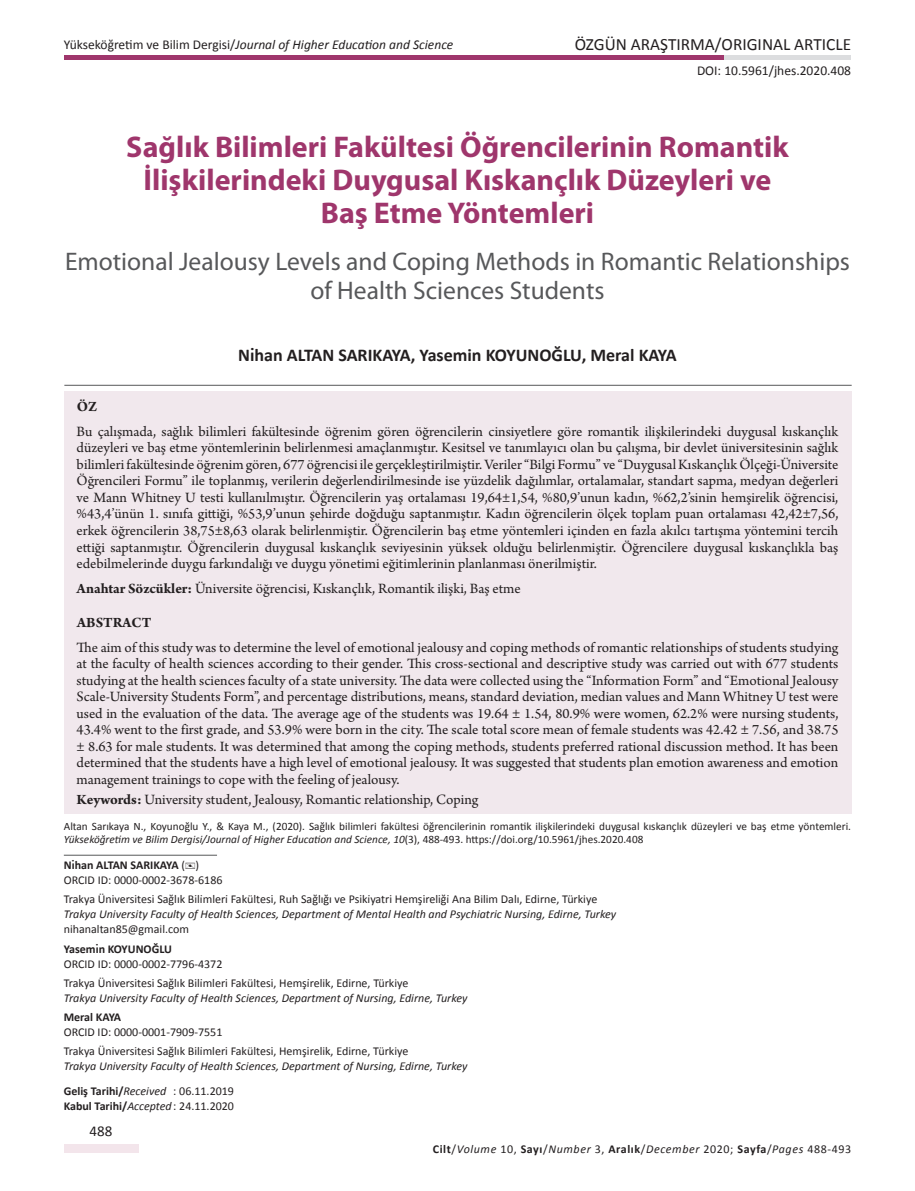
<style>
.page{position:relative;width:915px;height:1191px;background:#fff}
.page>*{position:absolute;margin:0;border:0;box-sizing:border-box;transform-origin:0 0}
.t1{font:700 30px/33px "Myriad Pro";color:#9f366c;text-align:center}
.t2{font:25.5px/29.2px "Myriad Pro";color:#57585a;text-align:center}
.t3{font:700 18px "Calibri";color:#231f20}
.t4{font:17.25px "Calibri";color:#231f20}
.t5{font:15px/16.5px "Arno Pro";color:#231f20;text-align:justify}
.t6{font:700 15px "Arno Pro";letter-spacing:.005em;color:#231f20}
.t7{font:15px "Calibri";color:#231f20}
.t8{font:italic 13.5px "Calibri";color:#231f20}
.t9{font:13.5px "Calibri";color:#231f20}
.t10{font:12px/19.2px "Calibri";color:#231f20}
.t11{font:italic 12px/24.8px "Calibri";color:#231f20}
.t12{font:700 12px "Calibri";color:#231f20}
.t13{font:italic 12px "Calibri";letter-spacing:.05em;color:#231f20}
.t14{font:11.25px/13.5px "Calibri";color:#231f20}
.s1{font-style:normal}
.s2{font-weight:700}
.s3{font-style:italic}
.s4{font-weight:400}
.s5{font-weight:700;font-style:normal}
.s6{font-weight:400;font-style:italic}
</style>
<div class="page">
<div style="left:64px;top:1144px;width:74px;height:8px;background:#f3e5eb"></div>
<div style="left:719px;top:55px;width:131px;height:5px;background:#dcdddf"></div>
<div style="left:64px;top:55px;width:659px;height:5px;background:#9f366c"></div>
<div style="left:64px;top:391px;width:786px;height:423px;background:#f1e8ed"></div>
<hr style="left:64px;top:385px;width:787px;height:1px;background:#57585a">
<hr style="left:64px;top:855px;width:153px;height:1px;background:#57585a">
<p class="t8" style="left:64px;top:36px;width:391px"><span class="s1">Yükseköğretim ve Bilim Dergisi/</span>Journal of Higher Education and Science</p>
<p class="t4" style="left:574px;top:34px;width:278px">ÖZGÜN ARAŞTIRMA/ORIGINAL ARTICLE</p>
<p class="t9" style="left:696px;top:62px;width:156px">DOI: 10.5961/jhes.2020.408</p>
<h1 class="t1" style="left:126px;top:130px;width:663px">Sağlık Bilimleri Fakültesi Öğrencilerinin Romantik<br>İlişkilerindeki Duygusal Kıskançlık Düzeyleri ve<br>Baş Etme Yöntemleri</h1>
<h2 class="t2" style="left:65px;top:246px;width:786px">Emotional Jealousy Levels and Coping Methods in Romantic Relationships of Health Sciences Students</h2>
<p class="t3" style="left:238px;top:343px;width:440px">Nihan ALTAN SARIKAYA, Yasemin KOYUNOĞLU, Meral KAYA</p>
<p class="t3" style="left:256px;top:342px;width:8px">̇</p>
<p class="t6" style="left:77px;top:398px;width:22px">ÖZ</p>
<p class="t5" style="left:77px;top:424px;width:763px">Bu çalışmada, sağlık bilimleri fakültesinde öğrenim gören öğrencilerin cinsiyetlere göre romantik ilişkilerindeki duygusal kıskançlık düzeyleri ve baş etme yöntemlerinin belirlenmesi amaçlanmıştır. Kesitsel ve tanımlayıcı olan bu çalışma, bir devlet üniversitesinin sağlık bilimleri fakültesinde öğrenim gören, 677 öğrencisi ile gerçekleştirilmiştir. Veriler “Bilgi Formu” ve “Duygusal Kıskançlık Ölçeği-Üniversite Öğrencileri Formu” ile toplanmış, verilerin değerlendirilmesinde ise yüzdelik dağılımlar, ortalamalar, standart sapma, medyan değerleri ve Mann Whitney U testi kullanılmıştır. Öğrencilerin yaş ortalaması 19,64±1,54, %80,9’unun kadın, %62,2’sinin hemşirelik öğrencisi, %43,4’ünün 1. sınıfa gittiği, %53,9’unun şehirde doğduğu saptanmıştır. Kadın öğrencilerin ölçek toplam puan ortalaması 42,42±7,56, erkek öğrencilerin 38,75±8,63 olarak belirlenmiştir. Öğrencilerin baş etme yöntemleri içinden en fazla akılcı tartışma yöntemini tercih ettiği saptanmıştır. Öğrencilerin duygusal kıskançlık seviyesinin yüksek olduğu belirlenmiştir. Öğrencilere duygusal kıskançlıkla baş edebilmelerinde duygu farkındalığı ve duygu yönetimi eğitimlerinin planlanması önerilmiştir.</p>
<p class="t5" style="left:77px;top:581px;width:445px"><span class="s2">Anahtar Sözcükler:</span> Üniversite öğrencisi, Kıskançlık, Romantik ilişki, Baş etme</p>
<p class="t6" style="left:77px;top:613px;width:76px">ABSTRACT</p>
<p class="t5" style="left:77px;top:639px;width:763px">The aim of this study was to determine the level of emotional jealousy and coping methods of romantic relationships of students studying at the faculty of health sciences according to their gender. This cross-sectional and descriptive study was carried out with 677 students studying at the health sciences faculty of a state university. The data were collected using the “Information Form” and “Emotional Jealousy Scale-University Students Form”, and percentage distributions, means, standard deviation, median values and Mann Whitney U test were used in the evaluation of the data. The average age of the students was 19.64 ± 1.54, 80.9% were women, 62.2% were nursing students, 43.4% went to the first grade, and 53.9% were born in the city. The scale total score mean of female students was 42.42 ± 7.56, and 38.75 ± 8.63 for male students. It was determined that among the coping methods, students preferred rational discussion method. It has been determined that the students have a high level of emotional jealousy. It was suggested that students plan emotion awareness and emotion management trainings to cope with the feeling of jealousy.</p>
<p class="t5" style="left:77px;top:792px;width:403px"><span class="s2">Keywords:</span> University student, Jealousy, Romantic relationship, Coping</p>
<p class="t14" style="left:64px;top:819px;width:788px">Altan Sarıkaya N., Koyunoğlu Y., &amp; Kaya M., (2020). Sağlık bilimleri fakültesi öğrencilerinin romantik ilişkilerindeki duygusal kıskançlık düzeyleri ve baş etme yöntemleri.<br><span class="s3">Yükseköğretim ve Bilim Dergisi/Journal of Higher Education and Science, 10</span>(3), 488-493. https://doi.org/10.5961/jhes.2020.408</p>
<p class="t12" style="left:76px;top:856px;width:6px">̇</p>
<p class="t10" style="left:64px;top:870px;width:160px">ORCID ID: 0000-0002-3678-6186<br>Trakya Üniversitesi̇</p>
<p class="t12" style="left:64px;top:857px;width:137px">Nihan ALTAN SARIKAYA <span class="s4">( )</span></p>
<p class="t10" style="left:116px;top:890px;width:6px">̇</p>
<p class="t10" style="left:139px;top:889px;width:304px">̇ Sağlık Bili̇mleri Fakültesi, Ruh Sağlığı ve Psiki̇ yatri Hemşireli</p>
<p class="t10" style="left:204px;top:890px;width:6px">̇</p>
<p class="t10" style="left:229px;top:890px;width:6px">̇</p>
<p class="t10" style="left:275px;top:890px;width:6px">̇</p>
<p class="t10" style="left:371px;top:890px;width:6px">̇</p>
<p class="t10" style="left:393px;top:890px;width:6px">̇</p>
<p class="t10" style="left:426px;top:889px;width:172px">̇ ği̇ Ana Bilim Dalı, Edirne, Türkiye</p>
<p class="t10" style="left:450px;top:890px;width:6px">̇</p>
<p class="t11" style="left:64px;top:901px;width:553px">Trakya University Faculty of Health Sciences, Department of Mental Health and Psychiatric Nursing, Edirne, Turkey</p>
<p class="t10" style="left:64px;top:919px;width:127px">nihanaltan85@gmail.com</p>
<p class="t12" style="left:64px;top:941px;width:110px">Yasemin KOYUNOĞLU</p>
<p class="t12" style="left:100px;top:940px;width:6px">̇</p>
<p class="t10" style="left:64px;top:954px;width:160px">ORCID ID: 0000-0002-7796-4372<br>Trakya Üniversitesi̇</p>
<p class="t10" style="left:116px;top:973px;width:6px">̇</p>
<p class="t10" style="left:138px;top:973px;width:271px">̇ Sağlık Bili̇mleri Fakültesi, Hemşirelik, Edirne, Türkiye</p>
<p class="t10" style="left:204px;top:973px;width:6px">̇</p>
<p class="t10" style="left:229px;top:973px;width:6px">̇</p>
<p class="t10" style="left:275px;top:973px;width:6px">̇</p>
<p class="t10" style="left:311px;top:973px;width:6px">̇</p>
<p class="t11" style="left:64px;top:985px;width:405px">Trakya University Faculty of Health Sciences, Department of Nursing, Edirne, Turkey</p>
<p class="t12" style="left:64px;top:1009px;width:59px">Meral KAYA</p>
<p class="t10" style="left:64px;top:1022px;width:160px">ORCID ID: 0000-0001-7909-7551<br>Trakya Üniversitesi̇</p>
<p class="t10" style="left:116px;top:1041px;width:6px">̇</p>
<p class="t10" style="left:138px;top:1041px;width:271px">̇ Sağlık Bili̇mleri Fakültesi, Hemşirelik, Edirne, Türkiye</p>
<p class="t10" style="left:204px;top:1041px;width:6px">̇</p>
<p class="t10" style="left:229px;top:1041px;width:6px">̇</p>
<p class="t10" style="left:275px;top:1041px;width:6px">̇</p>
<p class="t10" style="left:311px;top:1041px;width:6px">̇</p>
<p class="t11" style="left:64px;top:1053px;width:405px">Trakya University Faculty of Health Sciences, Department of Nursing, Edirne, Turkey<br><span class="s5">Geliş Tarihi/</span>Received <span class="s1">: 06.11.2019</span></p>
<p class="t12" style="left:64px;top:1098px;width:172px">Kabul Tarihi/<span class="s6">Accepted</span><span class="s4">: 24.11.2020</span></p>
<p class="t7" style="left:90px;top:1121px;width:24px">488</p>
<p class="t13" style="left:432px;top:1140px;width:419px"><span class="s5">Cilt</span><span class="s1">/</span>Volume <span class="s1">10,</span> <span class="s5">Sayı</span><span class="s1">/</span>Number <span class="s1">3,</span> <span class="s5">Aralık</span><span class="s1">/</span>December <span class="s1">2020;</span> <span class="s5">Sayfa</span><span class="s1">/</span>Pages <span class="s1">488-493</span></p>
</div>
